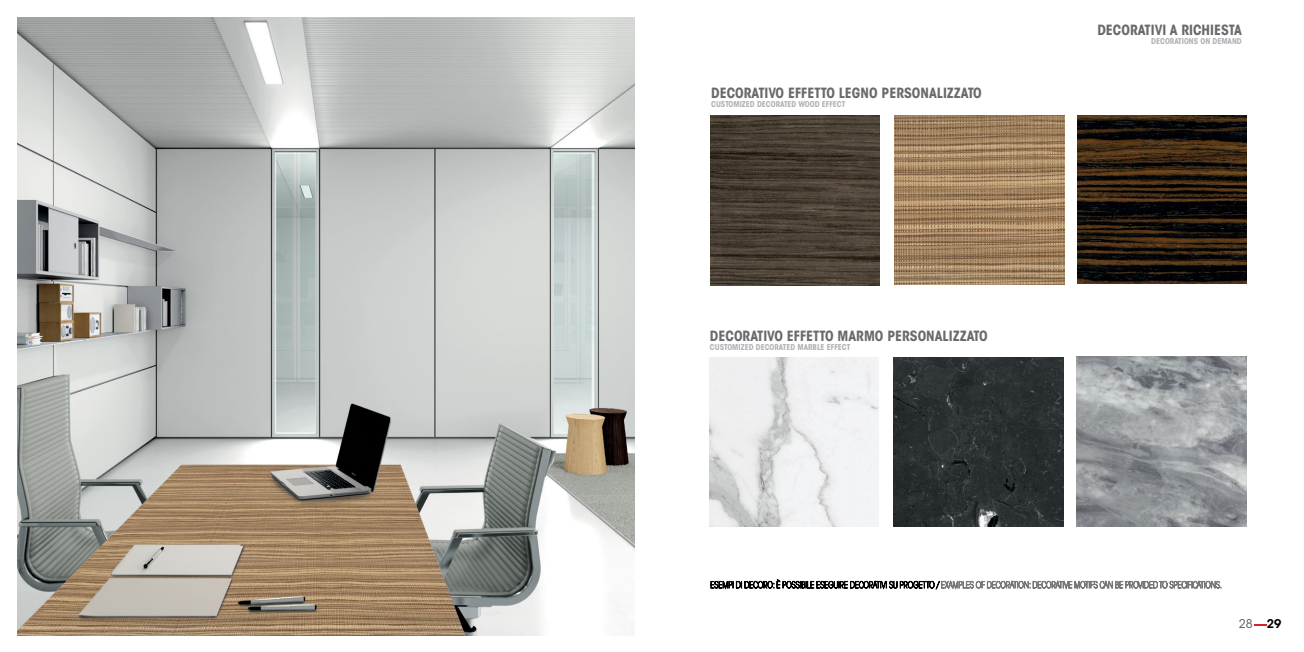
<style>
.page{position:relative;width:1304px;height:652px;background:#fff}
.page>*{position:absolute;margin:0;border:0;box-sizing:border-box;transform-origin:0 0}
.t1{font:14px "ITC Avant Garde MM 740 450";color:#696a6d}
.t2{font:12px "ITC Avant Garde Std";color:#5b5b5c}
.t3{font:8px "ITC Avant Garde MM 740 450";color:#afb1b4}
.s1{font-weight:600;color:#000}
</style>
<div class="page">
<img style="left:17px;top:18px;width:618px;height:618px">
<svg style="left:711px;top:579px;width:511px;height:10px"></svg>
<img style="left:894px;top:116px;width:170px;height:169px">
<img style="left:711px;top:116px;width:168px;height:169px">
<img style="left:1078px;top:116px;width:168px;height:168px">
<img style="left:710px;top:357px;width:169px;height:169px">
<img style="left:894px;top:358px;width:169px;height:168px">
<img style="left:1077px;top:357px;width:169px;height:169px">
<svg style="left:1254px;top:624px;width:12px;height:1px"></svg>
<p class="t1" style="left:711px;top:85px;width:272px">DECORATIVO EFFETTO LEGNO PERSONALIZZATO</p>
<p class="t3" style="left:711px;top:99px;width:136px">CUSTOMIZED DECORATED WOOD EFFECT</p>
<p class="t1" style="left:710px;top:328px;width:279px">DECORATIVO EFFETTO MARMO PERSONALIZZATO</p>
<p class="t3" style="left:710px;top:342px;width:142px">CUSTOMIZED DECORATED MARBLE EFFECT</p>
<p class="t1" style="left:1097px;top:22px;width:146px">DECORATIVI A RICHIESTA</p>
<p class="t3" style="left:1151px;top:36px;width:92px">DECORATIONS ON DEMAND</p>
<p class="t2" style="left:1239px;top:617px;width:44px">28 <span class="s1">29</span></p>
</div>
